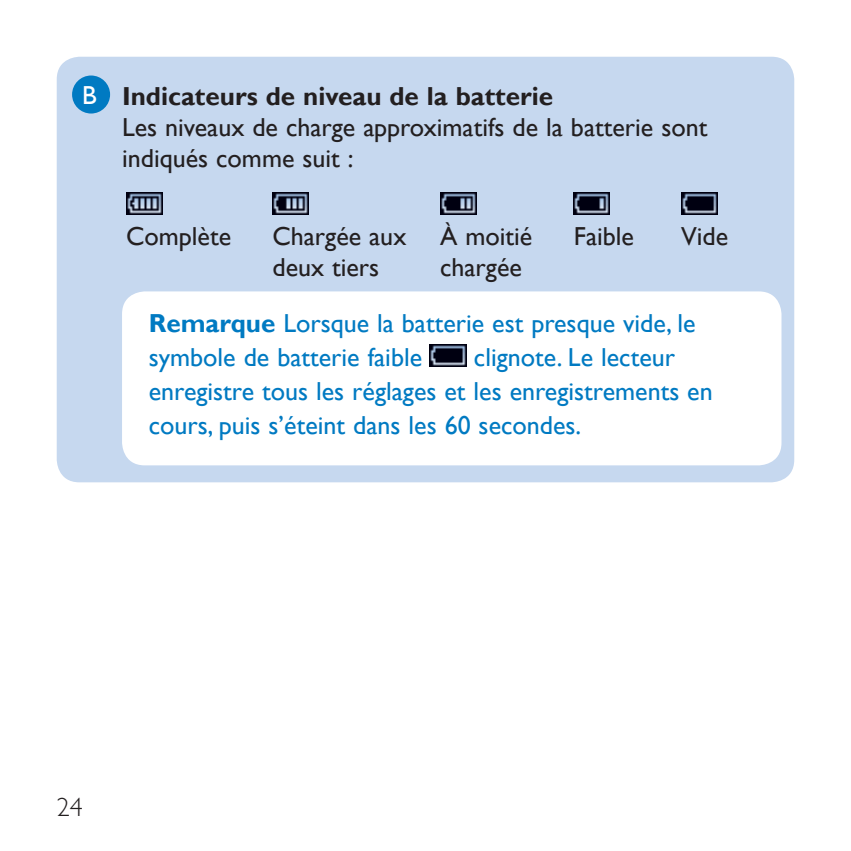
<style>
.page{position:relative;width:851px;height:851px;background:#fff}
.page>*{position:absolute;margin:0;border:0;box-sizing:border-box;transform-origin:0 0}
.t1{font:26px/34px "Gill Sans Alt One WGL";color:#007ac2}
.t2{font:26px/31.2px "Gill Sans Alt One WGL";color:#231f20}
.t3{font:26px "Gill Sans Alt One WGL Light";color:#231f20}
.s1{color:#fff}
.s2{font-weight:700}
</style>
<div class="page">
<div style="left:57px;top:57px;width:737px;height:425px;background:#c6d8ef;border-radius:23px"></div>
<div style="left:72px;top:75px;width:38px;height:38px;background:#007ac2;border-radius:50%"></div>
<img style="left:126px;top:193px;width:36px;height:22px">
<img style="left:272px;top:193px;width:36px;height:22px">
<img style="left:440px;top:193px;width:36px;height:22px">
<img style="left:573px;top:193px;width:36px;height:22px">
<img style="left:681px;top:193px;width:36px;height:22px">
<div style="left:122px;top:291px;width:659px;height:174px;background:#fff;border-radius:23px"></div>
<img style="left:430px;top:344px;width:36px;height:22px">
<p class="t2" style="left:122px;top:80px;width:586px;text-indent:-40px"><span class="s1">B</span> <span class="s2">Indicateurs de niveau de la batterie<br></span>Les niveaux de charge approximatifs de la batterie sont indiqués comme suit :</p>
<p class="t2" style="left:126px;top:220px;width:107px">Complète</p>
<p class="t2" style="left:272px;top:220px;width:135px">Chargée aux deux tiers</p>
<p class="t2" style="left:440px;top:220px;width:94px">À moitié chargée</p>
<p class="t2" style="left:573px;top:220px;width:62px">Faible</p>
<p class="t2" style="left:681px;top:220px;width:49px">Vide</p>
<p class="t1" style="left:149px;top:306px;width:548px"><span class="s2">Remarque</span> Lorsque la batterie est presque vide, le symbole de batterie faible</p>
<p class="t1" style="left:149px;top:340px;width:565px;text-indent:325px">clignote. Le lecteur enregistre tous les réglages et les enregistrements en cours, puis s’éteint dans les 60 secondes.</p>
<p class="t3" style="left:57px;top:790px;width:27px">24</p>
</div>
